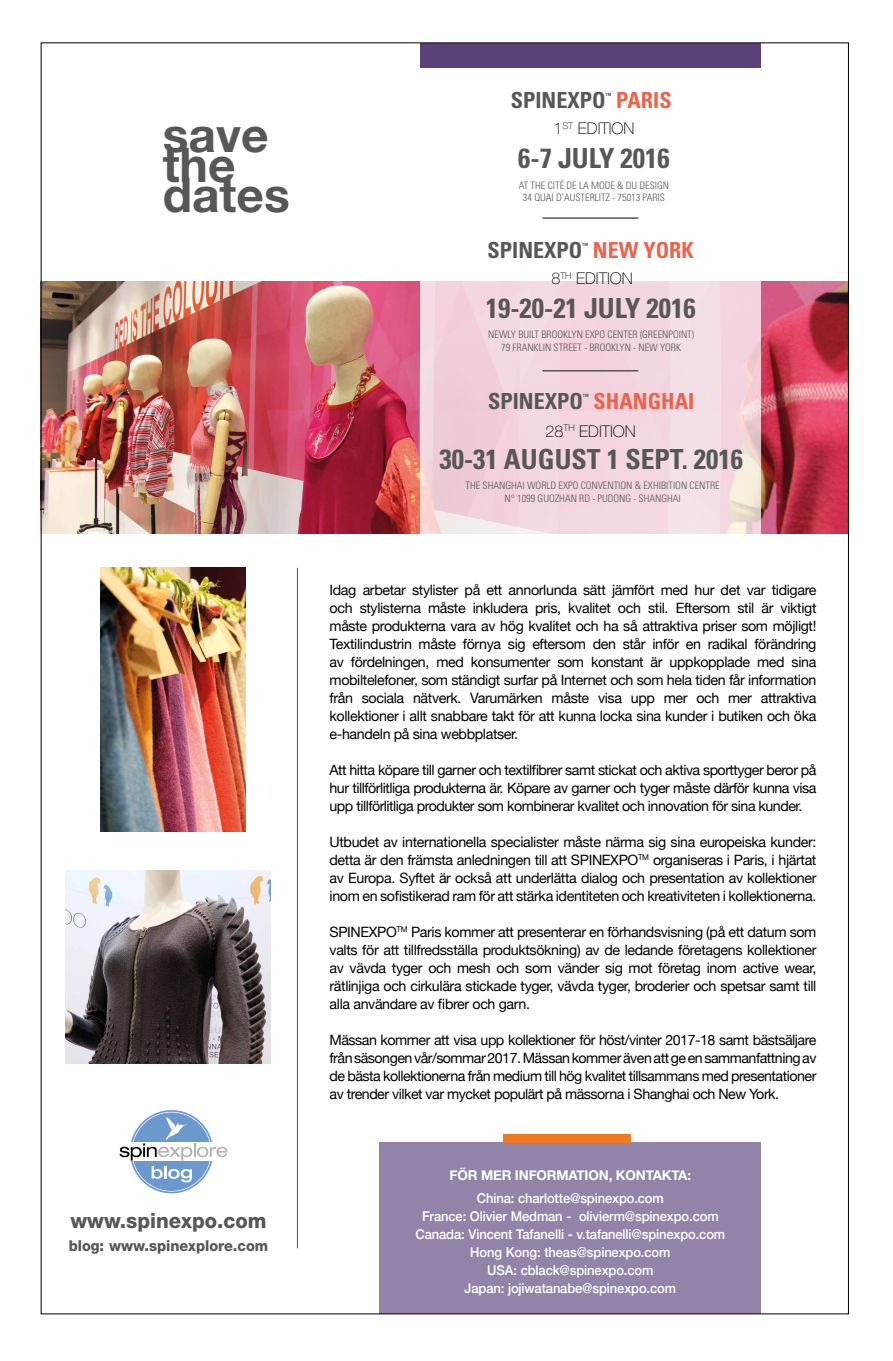
<style>
.page{position:relative;width:893px;height:1361px;background:#fff}
.page>*{position:absolute;margin:0;border:0;box-sizing:border-box;transform-origin:0 0}
.t1{font:700 48px "Helvetica Neue LT";color:#575756}
.t2{font:700 condensed 27.6px "Univers LT";color:#575756}
.t3{font:700 condensed 22.05px "Univers LT";color:#575756}
.t4{font:700 condensed 22.05px "Univers LT";color:#ec634c}
.t5{font:800 21px "Helvetica Neue LT";color:#575756;scale:.96 1}
.t6{font:100 16.2px "Helvetica Neue LT";color:#000}
.t7{font:800 15px "Helvetica Neue LT";color:#575756;scale:.96 1}
.t8{font:14.25px/18px "Helvetica Neue";letter-spacing:-.025em;color:#000;text-align:justify}
.t9{font:500 13.5px/18px "Helvetica Neue";letter-spacing:-.01em;color:#fff;text-align:center;scale:.96 1}
.t10{font:700 13.5px "Helvetica Neue";letter-spacing:-.01em;color:#fff}
.t11{font:300 condensed 10.2px/12.3px "Univers LT";color:#575756;text-align:center}
.t12{font:700 condensed 4.35px "Univers LT";color:#575756}
</style>
<div class="page">
<img style="left:43px;top:282px;width:804px;height:251px">
<div style="left:379px;top:1142px;width:382px;height:172px;background:#9284a8"></div>
<div style="left:420px;top:43px;width:341px;height:24px;background:#584279"></div>
<hr style="left:297px;top:568px;width:1px;height:680px;background:#575756">
<img style="left:66px;top:871px;width:205px;height:192px">
<div style="left:503px;top:1134px;width:127px;height:8px;background:#ef7823"></div>
<div style="left:133px;top:1113px;width:77px;height:77px;background:#6b98cd;border-radius:50%"></div>
<svg style="left:152px;top:1166px;width:40px;height:16px"></svg>
<svg style="left:120px;top:1117px;width:107px;height:43px"></svg>
<svg style="left:420px;top:217px;width:341px;height:317px;fill:#f3d8e1"></svg>
<hr style="left:542px;top:370px;width:96px;height:1px;background:#575756">
<hr style="left:542px;top:217px;width:96px;height:2px;background:#575756">
<img style="left:100px;top:568px;width:145px;height:263px">
<h1 class="t1" style="left:163px;top:105px;width:107px">save</h1>
<h1 class="t1" style="left:163px;top:135px;width:74px">the</h1>
<h1 class="t1" style="left:163px;top:165px;width:129px">dates</h1>
<h3 class="t5" style="left:70px;top:1208px;width:206px">www.spinexpo.com</h3>
<p class="t7" style="left:69px;top:1236px;width:209px">blog: www.spinexplore.com</p>
<h3 class="t3" style="left:511px;top:87px;width:96px">SPINEXPO</h3>
<p class="t12" style="left:605px;top:92px;width:7px">TM</p>
<h3 class="t4" style="left:616px;top:87px;width:57px">PARIS</h3>
<p class="t6" style="left:553px;top:119px;width:82px">1<sup>ST</sup> EDITION</p>
<h2 class="t2" style="left:518px;top:141px;width:153px">6-7 JULY 2016</h2>
<p class="t11" style="left:519px;top:179px;width:152px">AT THE CITÉ DE LA MODE &amp; DU DESIGN<br>34 QUAI D’AUSTERLITZ - 75013 PARIS</p>
<h3 class="t3" style="left:488px;top:236px;width:96px">SPINEXPO</h3>
<p class="t12" style="left:582px;top:242px;width:7px">TM</p>
<h3 class="t4" style="left:593px;top:236px;width:102px">NEW YORK</h3>
<p class="t6" style="left:551px;top:269px;width:83px">8<sup>TH</sup> EDITION</p>
<h2 class="t2" style="left:486px;top:291px;width:211px">19-20-21 JULY 2016</h2>
<p class="t11" style="left:488px;top:328px;width:207px">NEWLY BUILT BROOKLYN EXPO CENTER (GREENPOINT)<br>79 FRANKLIN STREET - BROOKLYN - NEW YORK</p>
<h3 class="t3" style="left:488px;top:387px;width:96px">SPINEXPO</h3>
<p class="t12" style="left:583px;top:393px;width:7px">TM</p>
<h3 class="t4" style="left:594px;top:387px;width:102px">SHANGHAI</h3>
<h2 class="t2" style="left:439px;top:442px;width:305px">30-31 AUGUST 1 SEPT. 2016</h2>
<p class="t11" style="left:465px;top:479px;width:256px">THE SHANGHAI WORLD EXPO CONVENTION &amp; EXHIBITION CENTRE<br>N° 1099 GUOZHAN RD - PUDONG - SHANGHAI</p>
<p class="t6" style="left:546px;top:421px;width:92px">28<sup>TH</sup> EDITION</p>
<p class="t8" style="left:330px;top:581px;width:488px">Idag arbetar stylister på ett annorlunda sätt jämfört med hur det var tidigare och stylisterna måste inkludera pris, kvalitet och stil. Eftersom stil är viktigt måste produkterna vara av hög kvalitet och ha så attraktiva priser som möjligt!<br>Textilindustrin måste förnya sig eftersom den står inför en radikal förändring av fördelningen, med konsumenter som konstant är uppkopplade med sina mobiltelefoner, som ständigt surfar på Internet och som hela tiden får information från sociala nätverk. Varumärken måste visa upp mer och mer attraktiva kollektioner i allt snabbare takt för att kunna locka sina kunder i butiken och öka e-handeln på sina webbplatser.</p>
<p class="t8" style="left:330px;top:761px;width:488px">Att hitta köpare till garner och textilfibrer samt stickat och aktiva sporttyger beror på hur tillförlitliga produkterna är. Köpare av garner och tyger måste därför kunna visa upp tillförlitliga produkter som kombinerar kvalitet och innovation för sina kunder.</p>
<p class="t8" style="left:330px;top:833px;width:488px">Utbudet av internationella specialister måste närma sig sina europeiska kunder: detta är den främsta anledningen till att SPINEXPO<sup>TM</sup> organiseras i Paris, i hjärtat av Europa. Syftet är också att underlätta dialog och presentation av kollektioner inom en sofistikerad ram för att stärka identiteten och kreativiteten i kollektionerna.</p>
<p class="t8" style="left:330px;top:923px;width:488px">SPINEXPO<sup>TM</sup> Paris kommer att presenterar en förhandsvisning (på ett datum som valts för att tillfredsställa produktsökning) av de ledande företagens kollektioner av vävda tyger och mesh och som vänder sig mot företag inom active wear, rätlinjiga och cirkulära stickade tyger, vävda tyger, broderier och spetsar samt till alla användare av fibrer och garn.</p>
<p class="t8" style="left:330px;top:1031px;width:488px">Mässan kommer att visa upp kollektioner för höst/vinter 2017-18 samt bästsäljare från säsongen vår/sommar 2017. Mässan kommer även att ge en sammanfattning av de bästa kollektionerna från medium till hög kvalitet tillsammans med presentationer av trender vilket var mycket populärt på mässorna i Shanghai och New York.</p>
<p class="t10" style="left:450px;top:1165px;width:243px">FÖR MER INFORMATION, KONTAKTA:</p>
<p class="t9" style="left:415px;top:1187px;width:324px">China: charlotte@spinexpo.com<br>France: Olivier Medman - olivierm@spinexpo.com Canada: Vincent Tafanelli - v.tafanelli@spinexpo.com Hong Kong: theas@spinexpo.com<br>USA: cblack@spinexpo.com<br>Japan: jojiwatanabe@spinexpo.com</p>
</div>
